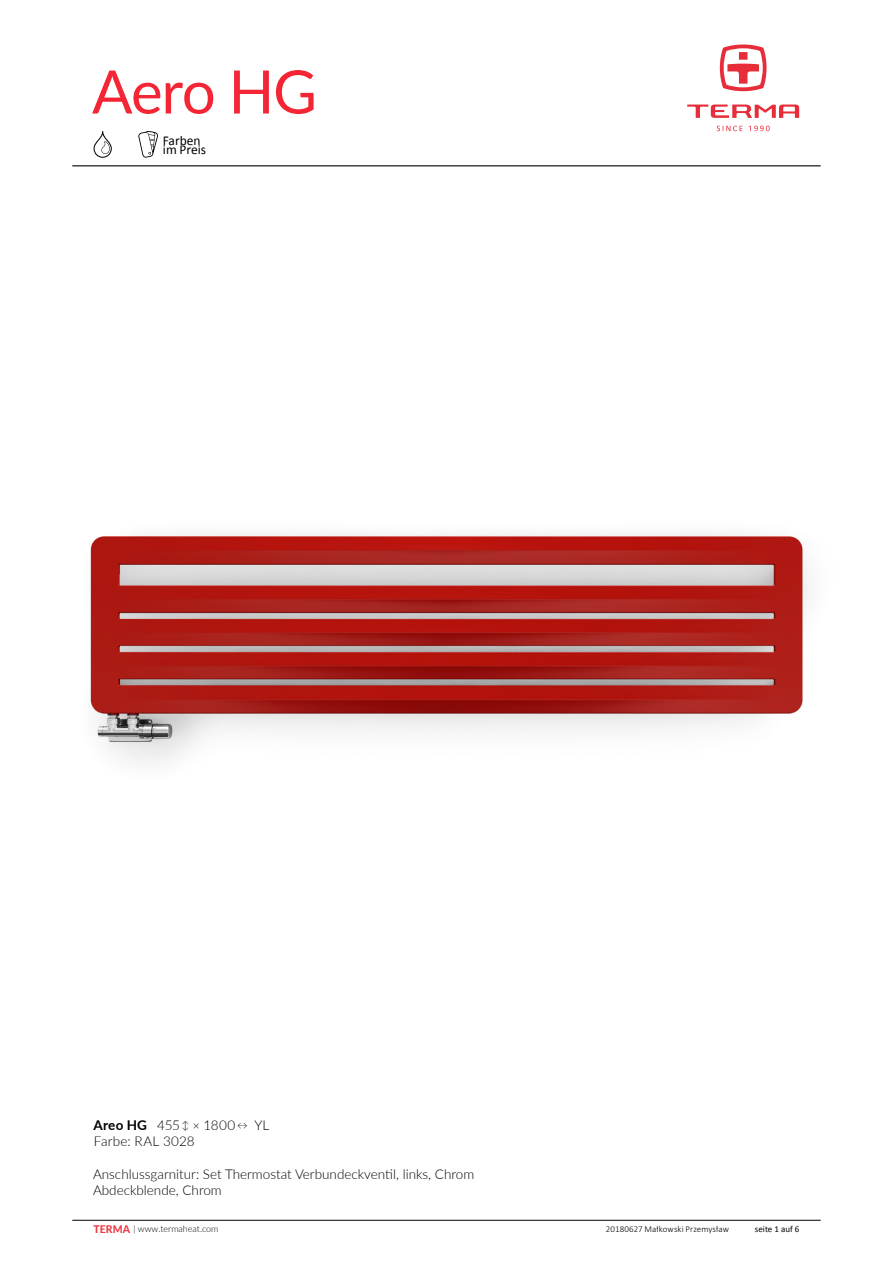
<style>
.page{position:relative;width:893px;height:1263px;background:#fff}
.page>*{position:absolute;margin:0;border:0;box-sizing:border-box;transform-origin:0 0}
.t1{font:60px "Lato";letter-spacing:-.025em;color:#f42534}
.opisy_zdjęć{font:300 13.5px/16.2px "Lato";color:#000}
.t2{font:13.5px "Calibri";letter-spacing:-.005em;color:#000}
.Tekst_-_czarny{font:300 9px "Calibri";letter-spacing:.005em;color:#000}
.Nazwa{font:300 9px "Lato";color:#000}
.Stopka{font:9px "Calibri";color:#000}
.s1{font-weight:700}
.s2{font-size:10.5px}
.s3{font-size:12px}
.s4{font-weight:800;font-size:10.5px;color:#ef3a44}
</style>
<div class="page">
<svg style="left:94px;top:131px;width:18px;height:27px"></svg>
<svg style="left:138px;top:131px;width:20px;height:27px"></svg>
<hr style="left:72px;top:165px;width:749px;height:1px;background:#000">
<img style="left:90px;top:533px;width:719px;height:231px">
<hr style="left:72px;top:1220px;width:749px;height:1px;background:#000">
<svg style="left:720px;top:44px;width:46px;height:47px"></svg>
<svg style="left:687px;top:105px;width:112px;height:13px"></svg>
<svg style="left:717px;top:126px;width:25px;height:5px"></svg>
<svg style="left:749px;top:126px;width:21px;height:5px"></svg>
<h1 class="t1" style="left:92px;top:49px;width:226px">Aero HG</h1>
<p class="t2" style="left:163px;top:132px;width:39px">Farben</p>
<p class="t2" style="left:163px;top:141px;width:45px">im Preis</p>
<p class="opisy_zdjęć" style="left:93px;top:1117px;width:177px"><span class="s1">Areo HG</span> 455 <span class="s2">↕</span> <span class="s3">×</span> 1800 <span class="s2">↔</span> YL</p>
<p class="opisy_zdjęć" style="left:94px;top:1133px;width:102px">Farbe: RAL 3028</p>
<p class="opisy_zdjęć" style="left:93px;top:1165px;width:383px">Anschlussgarnitur: Set Thermostat Verbundeckventil, links, Chrom<br>Abdeckblende, Chrom</p>
<p class="Nazwa" style="left:94px;top:1222px;width:126px"><span class="s4">TERMA</span> | www.termaheat.com</p>
<p class="Tekst_-_czarny" style="left:606px;top:1223px;width:125px">20180627 Małkowski Przemysław</p>
<p class="Stopka" style="left:755px;top:1223px;width:46px">seite 1 auf 6</p>
</div>
